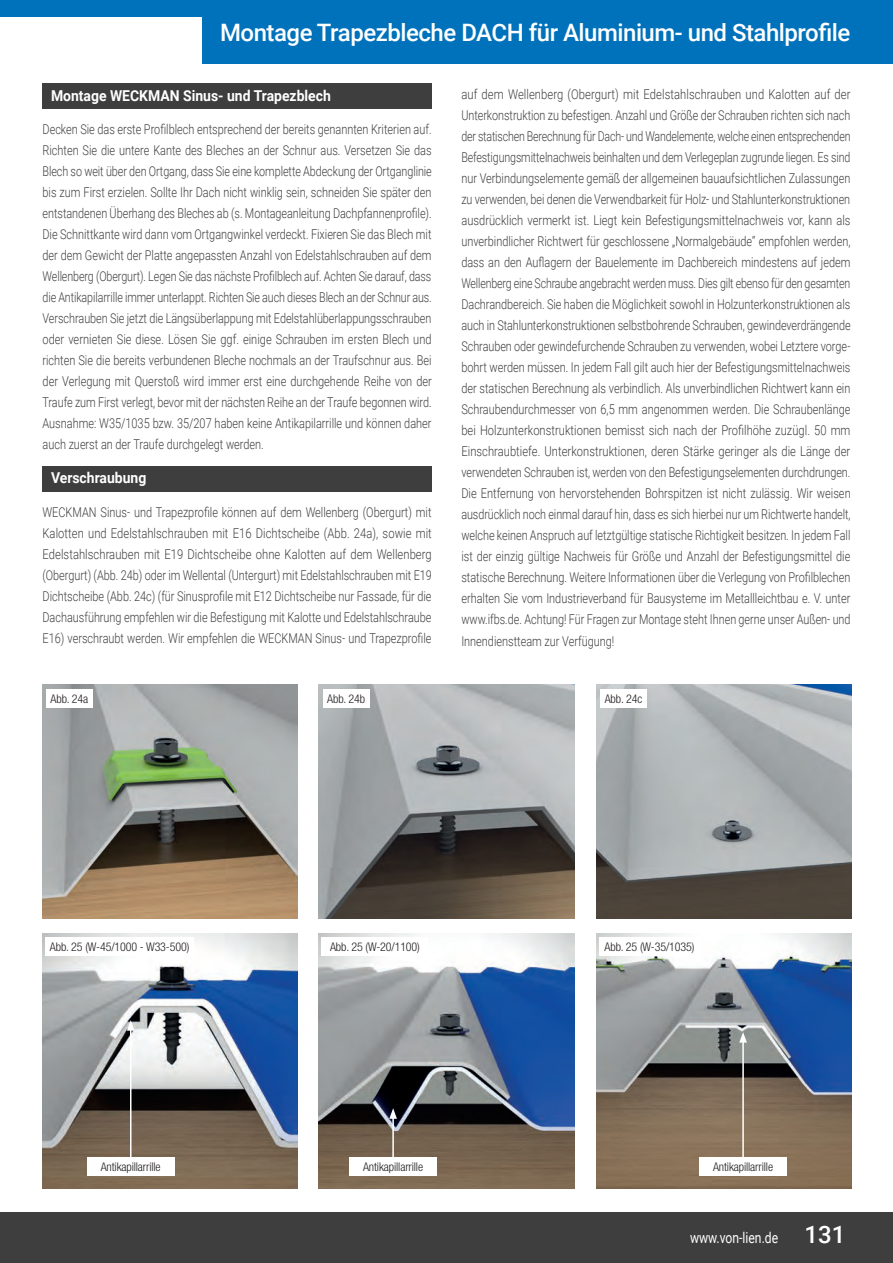
<style>
.page{position:relative;width:893px;height:1263px;background:#fff}
.page>*{position:absolute;margin:0;border:0;box-sizing:border-box;transform-origin:0 0}
.t1{font:500 24px "Roboto";letter-spacing:-.02em;color:#fff}
.t2{font:700 15px "Roboto";color:#fff;scale:.93 1}
.t3{font:15px "Roboto";color:#fff;scale:.81 1}
.t4{font:300 13.5px/21px "Roboto";color:#3e3e3f;text-align:justify;scale:.83 1}
.t5{font:300 13.5px/21px "Roboto";color:#3e3e3f;text-align:justify;scale:.81 1}
.t6{font:300 condensed 12px "Helvetica Neue LT Pro";letter-spacing:-.01em;color:#231f20}
.s1{font-weight:500;font-size:24px}
</style>
<div class="page">
<div style="left:0;top:1212px;width:893px;height:51px;background:#3e3e3f"></div>
<div style="left:0;top:0;width:893px;height:17px;background:#0072bc"></div>
<div style="left:203px;top:0;width:690px;height:64px;background:#0072bc"></div>
<img style="left:597px;top:933px;width:255px;height:255px">
<img style="left:319px;top:685px;width:255px;height:233px">
<img style="left:43px;top:685px;width:255px;height:233px">
<img style="left:597px;top:685px;width:255px;height:233px">
<div style="left:46px;top:689px;width:47px;height:19px;background:#fff"></div>
<div style="left:600px;top:689px;width:47px;height:19px;background:#fff"></div>
<div style="left:323px;top:689px;width:46px;height:19px;background:#fff"></div>
<div style="left:599px;top:937px;width:100px;height:19px;background:#fff"></div>
<div style="left:699px;top:1158px;width:88px;height:18px;background:#fff"></div>
<hr style="left:742px;top:1040px;width:2px;height:120px;background:#fff">
<svg style="left:739px;top:1032px;width:8px;height:10px"></svg>
<img style="left:319px;top:933px;width:255px;height:255px">
<img style="left:43px;top:933px;width:255px;height:255px">
<div style="left:322px;top:937px;width:106px;height:19px;background:#fff"></div>
<div style="left:45px;top:937px;width:149px;height:19px;background:#fff"></div>
<div style="left:350px;top:1158px;width:87px;height:18px;background:#fff"></div>
<div style="left:87px;top:1158px;width:87px;height:18px;background:#fff"></div>
<hr style="left:392px;top:1116px;width:2px;height:43px;background:#fff">
<svg style="left:389px;top:1108px;width:8px;height:11px"></svg>
<hr style="left:130px;top:1028px;width:1px;height:132px;background:#fff">
<svg style="left:127px;top:1020px;width:8px;height:11px"></svg>
<div style="left:43px;top:83px;width:389px;height:26px;background:#3e3e3f"></div>
<div style="left:43px;top:466px;width:389px;height:25px;background:#3e3e3f"></div>
<h1 class="t1" style="left:220px;top:19px;width:632px">Montage Trapezbleche DACH für Aluminium- und Stahlprofile</h1>
<p class="t2" style="left:51px;top:87px;width:302px">Montage WECKMAN Sinus- und Trapezblech</p>
<p class="t5" style="left:43px;top:119px;width:482px">Decken Sie das erste Profilblech entsprechend der bereits genannten Kriterien auf.<br>Richten Sie die untere Kante des Bleches an der Schnur aus. Versetzen Sie das Blech so weit über den Ortgang, dass Sie eine komplette Abdeckung der Ortganglinie bis zum First erzielen. Sollte Ihr Dach nicht winklig sein, schneiden Sie später den entstandenen Überhang des Bleches ab (s. Montageanleitung Dachpfannenprofile).<br>Die Schnittkante wird dann vom Ortgangwinkel verdeckt. Fixieren Sie das Blech mit der dem Gewicht der Platte angepassten Anzahl von Edelstahlschrauben auf dem Wellenberg (Obergurt). Legen Sie das nächste Profilblech auf. Achten Sie darauf, dass die Antikapilarrille immer unterlappt. Richten Sie auch dieses Blech an der Schnur aus.<br>Verschrauben Sie jetzt die Längsüberlappung mit Edelstahlüberlappungsschrauben oder vernieten Sie diese. Lösen Sie ggf. einige Schrauben im ersten Blech und richten Sie die bereits verbundenen Bleche nochmals an der Traufschnur aus. Bei der Verlegung mit Querstoß wird immer erst eine durchgehende Reihe von der Traufe zum First verlegt, bevor mit der nächsten Reihe an der Traufe begonnen wird.<br>Ausnahme: W35/1035 bzw. 35/207 haben keine Antikapilarrille und können daher auch zuerst an der Traufe durchgelegt werden.</p>
<p class="t2" style="left:51px;top:469px;width:104px">Verschraubung</p>
<p class="t5" style="left:43px;top:502px;width:482px">WECKMAN Sinus- und Trapezprofile können auf dem Wellenberg (Obergurt) mit Kalotten und Edelstahlschrauben mit E16 Dichtscheibe (Abb. 24a), sowie mit Edelstahlschrauben mit E19 Dichtscheibe ohne Kalotten auf dem Wellenberg (Obergurt) (Abb. 24b) oder im Wellental (Untergurt) mit Edelstahlschrauben mit E19<br>Dichtscheibe (Abb. 24c) (für Sinusprofile mit E12 Dichtscheibe nur Fassade, für die Dachausführung empfehlen wir die Befestigung mit Kalotte und Edelstahlschraube E16) verschraubt werden. Wir empfehlen die WECKMAN Sinus- und Trapezprofile</p>
<p class="t4" style="left:461px;top:84px;width:471px">auf dem Wellenberg (Obergurt) mit Edelstahlschrauben und Kalotten auf der Unterkonstruktion zu befestigen. Anzahl und Größe der Schrauben richten sich nach der statischen Berechnung für Dach- und Wandelemente, welche einen entsprechenden Befestigungsmittelnachweis beinhalten und dem Verlegeplan zugrunde liegen. Es sind nur Verbindungselemente gemäß der allgemeinen bauaufsichtlichen Zulassungen zu verwenden, bei denen die Verwendbarkeit für Holz- und Stahlunterkonstruktionen ausdrücklich vermerkt ist. Liegt kein Befestigungsmittelnachweis vor, kann als unverbindlicher Richtwert für geschlossene „Normalgebäude“ empfohlen werden, dass an den Auflagern der Bauelemente im Dachbereich mindestens auf jedem Wellenberg eine Schraube angebracht werden muss. Dies gilt ebenso für den gesamten Dachrandbereich. Sie haben die Möglichkeit sowohl in Holzunterkonstruktionen als auch in Stahlunterkonstruktionen selbstbohrende Schrauben, gewindeverdrängende Schrauben oder gewindefurchende Schrauben zu verwenden, wobei Letztere vorge&shy;bohrt werden müssen. In jedem Fall gilt auch hier der Befestigungsmittelnachweis der statischen Berechnung als verbindlich. Als unverbindlichen Richtwert kann ein Schraubendurchmesser von 6,5 mm angenommen werden. Die Schraubenlänge bei Holzunterkonstruktionen bemisst sich nach der Profilhöhe zuzügl. 50 mm Einschraubtiefe. Unterkonstruktionen, deren Stärke geringer als die Länge der verwendeten Schrauben ist, werden von den Befestigungselementen durchdrungen.<br>Die Entfernung von hervorstehenden Bohrspitzen ist nicht zulässig. Wir weisen ausdrücklich noch einmal darauf hin, dass es sich hierbei nur um Richtwerte handelt, welche keinen Anspruch auf letztgültige statische Richtigkeit besitzen. In jedem Fall ist der einzig gültige Nachweis für Größe und Anzahl der Befestigungsmittel die statische Berechnung. Weitere Informationen über die Verlegung von Profilblechen erhalten Sie vom Industrieverband für Bausysteme im Metallleichtbau e. V. unter www.ifbs.de. Achtung! Für Fragen zur Montage steht Ihnen gerne unser Außen- und Innendienstteam zur Verfügung!</p>
<p class="t6" style="left:51px;top:691px;width:39px">Abb. 24a</p>
<p class="t6" style="left:327px;top:691px;width:40px">Abb. 24b</p>
<p class="t6" style="left:605px;top:691px;width:39px">Abb. 24c</p>
<p class="t6" style="left:50px;top:940px;width:141px">Abb. 25 (W-45/1000 - W33-500)</p>
<p class="t6" style="left:330px;top:940px;width:91px">Abb. 25 (W-20/1100)</p>
<p class="t6" style="left:101px;top:1160px;width:62px">Antikapillarrille</p>
<p class="t6" style="left:363px;top:1160px;width:62px">Antikapillarrille</p>
<p class="t6" style="left:604px;top:940px;width:91px">Abb. 25 (W-35/1035)</p>
<p class="t6" style="left:713px;top:1160px;width:62px">Antikapillarrille</p>
<p class="t3" style="left:690px;top:1229px;width:193px">www.von-lien.de <span class="s1">131</span></p>
</div>
